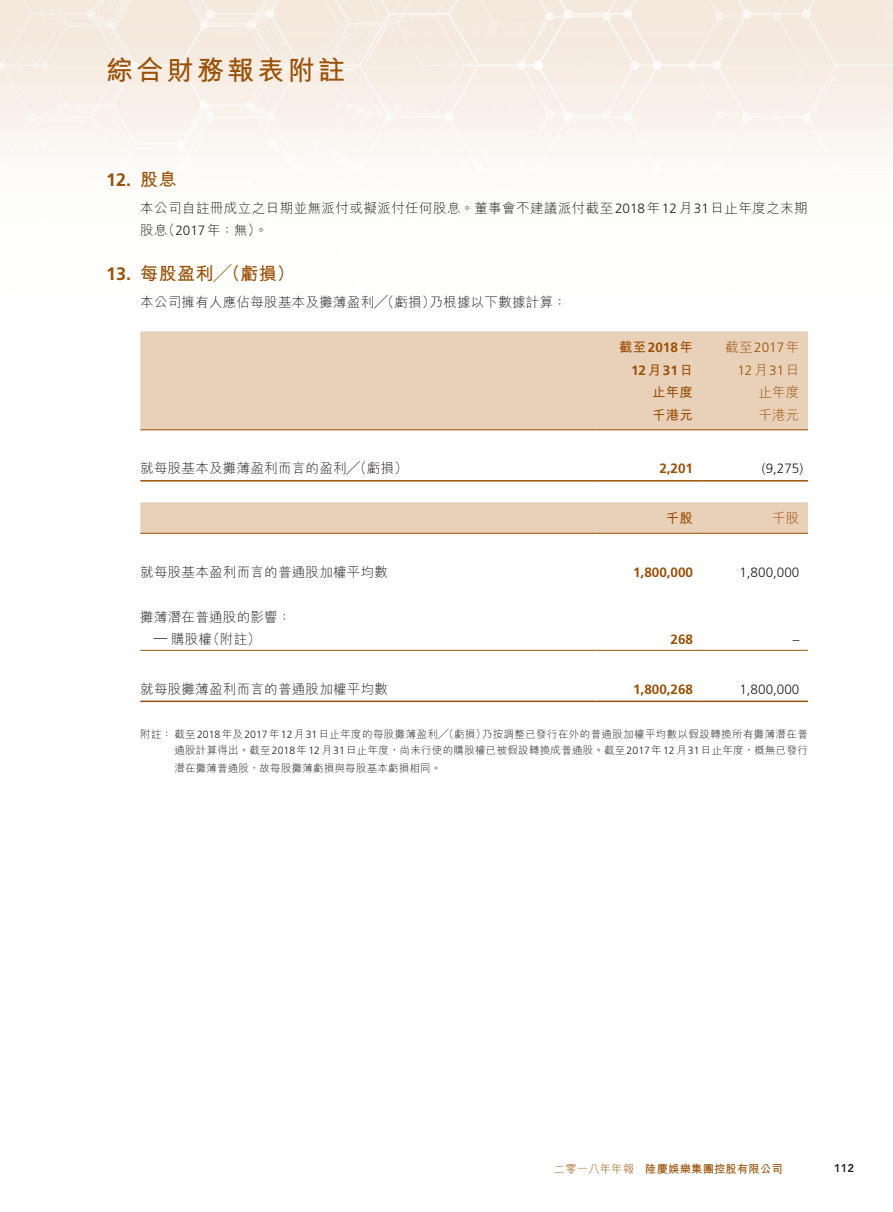
<style>
.page{position:relative;width:893px;height:1212px;background:#fff}
.page>*{position:absolute;margin:0;border:0;box-sizing:border-box;transform-origin:0 0}
.t1{font:700 27px "M Hei HK";letter-spacing:.12em;color:#9a5006}
._01_H1{font:700 18px "M Hei HK";letter-spacing:.02em;color:#9a5006}
._01_H1-2{font:700 18px "Frutiger LT Std";color:#9a5006}
._00_txt{font:300 13.5px/22.5px "M Hei HK";letter-spacing:.035em;color:#231f20}
._50_Table_txt{font:300 13.5px "M Hei HK";letter-spacing:.02em;color:#231f20}
._50_Table_txt-2{font:700 13.5px "Frutiger LT Std";color:#9a5006}
._50_Table_txt-3{font:300 13.5px "Frutiger LT Std";color:#231f20}
._51_N_Table_txt{font:300 13.5px "M Hei HK";letter-spacing:.02em;color:#231f20}
._50_Table_txt-4{font:300 13.5px "Frutiger LT Std";color:#9a5006}
._50_Table_txt-5{font:300 13.5px "M Hei HK";letter-spacing:.02em;color:#9a5006}
._50_Table_txt-6{font:700 13.5px "M Hei HK";letter-spacing:.02em;color:#9a5006}
._51_N_Table_txt-2{font:300 13.5px "Frutiger LT Std";color:#231f20}
.t2{font:700 11.25px "M Hei HK";letter-spacing:.02em;color:#9a5006}
.t3{font:300 11.25px "M Hei HK";letter-spacing:.02em;color:#9a5006}
.t4{font:800 11.25px "Avenir LT Std";color:#231f20}
._06_Notes{font:300 10.5px/16.5px "M Hei HK";letter-spacing:.025em;color:#231f20}
.s1{font-family:"Frutiger LT Std"}
.s2{font-family:"M Hei HK"}
</style>
<div class="page">
<img style="left:0;top:0;width:893px;height:703px">
<div style="left:140px;top:331px;width:668px;height:98px;background:#e9d0b9"></div>
<hr style="left:140px;top:429px;width:455px;height:1px;background:#9a5006">
<hr style="left:595px;top:429px;width:107px;height:1px;background:#9a5006">
<hr style="left:702px;top:429px;width:106px;height:1px;background:#9a5006">
<hr style="left:140px;top:480px;width:455px;height:2px;background:#9a5006">
<hr style="left:595px;top:480px;width:107px;height:2px;background:#9a5006">
<hr style="left:702px;top:480px;width:106px;height:2px;background:#9a5006">
<div style="left:140px;top:502px;width:668px;height:31px;background:#e9d0b9"></div>
<hr style="left:140px;top:533px;width:455px;height:1px;background:#9a5006">
<hr style="left:595px;top:533px;width:107px;height:1px;background:#9a5006">
<hr style="left:702px;top:533px;width:106px;height:1px;background:#9a5006">
<hr style="left:140px;top:650px;width:455px;height:1px;background:#9a5006">
<hr style="left:595px;top:650px;width:107px;height:1px;background:#9a5006">
<hr style="left:702px;top:650px;width:106px;height:1px;background:#9a5006">
<hr style="left:140px;top:700px;width:455px;height:2px;background:#9a5006">
<hr style="left:595px;top:700px;width:107px;height:2px;background:#9a5006">
<hr style="left:702px;top:700px;width:106px;height:2px;background:#9a5006">
<h1 class="t1" style="left:106px;top:51px;width:240px">綜合財務報表附註</h1>
<p class="_01_H1-2" style="left:106px;top:169px;width:27px">12.</p>
<p class="_01_H1-2" style="left:106px;top:264px;width:27px">13.</p>
<p class="_01_H1" style="left:140px;top:166px;width:38px">股息</p>
<p class="_00_txt" style="left:162px;top:196px;width:647px;text-indent:-22px">本公司自註冊成立之日期並無派付或擬派付任何股息。董事會不建議派付截至<span class="s1">2018</span>年<span class="s1">12</span>月<span class="s1">31</span>日止年度之末期（<span class="s1">2017</span>年：無。(</p>
<p class="_00_txt" style="left:140px;top:219px;width:29px">股息</p>
<p class="_01_H1" style="left:140px;top:261px;width:156px">每股盈利╱（虧損(</p>
<p class="_00_txt" style="left:140px;top:291px;width:296px">本公司擁有人應佔每股基本及攤薄盈利╱（虧損）</p>
<p class="_00_txt" style="left:429px;top:291px;width:139px">乃根據以下數據計算：</p>
<p class="_50_Table_txt-2" style="left:619px;top:340px;width:76px"><span class="s2">截至</span>2018<span class="s2">年</span></p>
<p class="_50_Table_txt-4" style="left:725px;top:340px;width:76px"><span class="s2">截至</span> 2017<span class="s2">年</span></p>
<p class="_50_Table_txt-2" style="left:631px;top:362px;width:64px">12<span class="s2">月</span>31<span class="s2">日</span></p>
<p class="_50_Table_txt-4" style="left:737px;top:362px;width:64px">12<span class="s2">月</span>31<span class="s2">日</span></p>
<p class="_50_Table_txt-6" style="left:652px;top:382px;width:43px">止年度</p>
<p class="_50_Table_txt-5" style="left:758px;top:385px;width:43px">止年度</p>
<p class="_50_Table_txt-6" style="left:652px;top:405px;width:43px">千港元</p>
<p class="_50_Table_txt-5" style="left:758px;top:408px;width:43px">千港元</p>
<p class="_50_Table_txt" style="left:140px;top:462px;width:269px">就每股基本及攤薄盈利而言的盈利╱（虧損(</p>
<p class="_50_Table_txt-2" style="left:659px;top:461px;width:35px">2,201</p>
<p class="_50_Table_txt-6" style="left:666px;top:508px;width:29px">千股</p>
<p class="_50_Table_txt-3" style="left:762px;top:461px;width:43px">)9,275(</p>
<p class="_50_Table_txt-5" style="left:772px;top:511px;width:29px">千股</p>
<p class="_50_Table_txt" style="left:140px;top:565px;width:249px">就每股基本盈利而言的普通股加權平均數</p>
<p class="_51_N_Table_txt" style="left:140px;top:610px;width:152px">攤薄潛在普通股的影響：</p>
<p class="_50_Table_txt-2" style="left:633px;top:564px;width:62px">1,800,000</p>
<p class="_50_Table_txt-3" style="left:739px;top:565px;width:62px">1,800,000</p>
<p class="_51_N_Table_txt" style="left:206px;top:632px;width:56px">（附註(</p>
<p class="_51_N_Table_txt" style="left:171px;top:632px;width:43px">購股權</p>
<p class="_51_N_Table_txt-2" style="left:154px;top:630px;width:15px">—</p>
<p class="_50_Table_txt-2" style="left:671px;top:632px;width:24px">268</p>
<p class="_50_Table_txt-3" style="left:793px;top:632px;width:8px">–</p>
<p class="_50_Table_txt" style="left:140px;top:682px;width:249px">就每股攤薄盈利而言的普通股加權平均數</p>
<p class="_50_Table_txt-2" style="left:633px;top:681px;width:62px">1,800,268</p>
<p class="_50_Table_txt-3" style="left:739px;top:682px;width:62px">1,800,000</p>
<p class="_06_Notes" style="left:174px;top:725px;width:635px;text-indent:-34px">附註：截至<span class="s1">2018</span>年及<span class="s1">2017</span>年<span class="s1">12</span>月<span class="s1">31</span>日止年度的每股攤薄盈利╱（虧損）<br>通股計算得出。截至<span class="s1">2018</span>年<span class="s1">12</span>月<span class="s1">31</span>日止年度，尚未行使的購股權已被假設轉換成普通股。截至<span class="s1">2017</span>年<span class="s1">12</span>月<span class="s1">31</span>日止年度，概無已發行</p>
<p class="_06_Notes" style="left:174px;top:760px;width:268px">潛在攤薄普通股，故每股攤薄虧損與每股基本虧損相同。</p>
<p class="_06_Notes" style="left:482px;top:725px;width:327px">乃按調整已發行在外的普通股加權平均數以假設轉換所有攤薄潛在普</p>
<p class="t3" style="left:554px;top:1163px;width:82px">二零一八年年報</p>
<p class="t2" style="left:645px;top:1161px;width:139px">陸慶娛樂集團控股有限公司</p>
<p class="t4" style="left:834px;top:1162px;width:21px">112</p>
</div>
